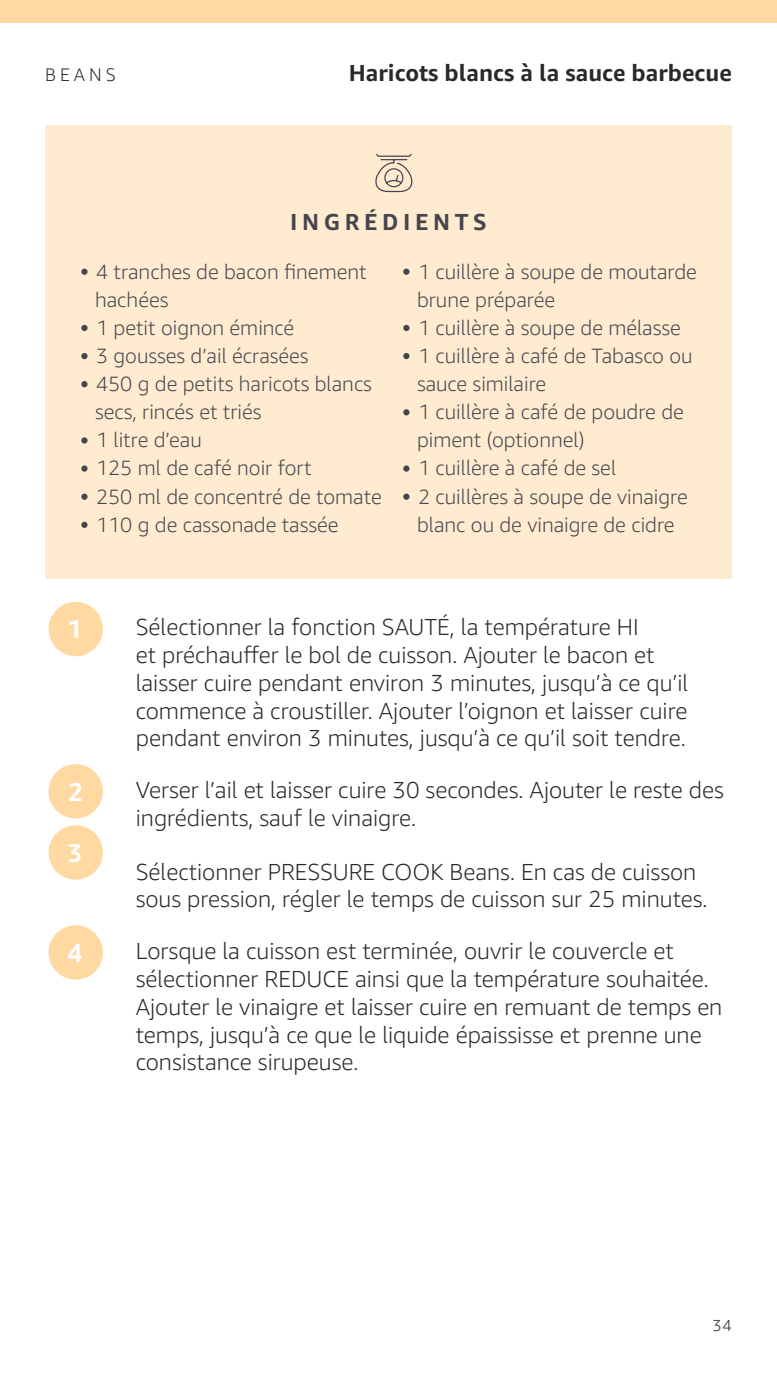
<style>
.page{position:relative;width:777px;height:1380px;background:#fff}
.page>*{position:absolute;margin:0;border:0;box-sizing:border-box;transform-origin:0 0}
.t1{font:700 25.75px "Amazon Ember";color:#fff}
.t2{font:300 23.12px/27.8px "Amazon Ember";color:#28292b}
.t3{font:700 23.12px "Amazon Ember";color:#28292b}
.t4{font:700 23.12px "Amazon Ember";letter-spacing:.2em;color:#45454d}
.t5{font:300 20.62px/28.1px "Amazon Ember";color:#45454d}
.t6{font:300 18.12px "Amazon Ember";letter-spacing:.22em;color:#28292b}
.t7{font:300 15.94px "Amazon Ember";color:#28292b}
</style>
<div class="page">
<div style="left:0;top:0;width:776px;height:22px;background:#ffd9a1"></div>
<div style="left:45px;top:126px;width:686px;height:453px;background:#ffecd0"></div>
<svg style="left:375px;top:153px;width:38px;height:40px"></svg>
<div style="left:48px;top:602px;width:55px;height:54px;background:#ffd9a1;border-radius:50%"></div>
<div style="left:48px;top:764px;width:55px;height:55px;background:#ffd9a1;border-radius:50%"></div>
<div style="left:48px;top:825px;width:55px;height:55px;background:#ffd9a1;border-radius:50%"></div>
<div style="left:48px;top:925px;width:55px;height:55px;background:#ffd9a1;border-radius:50%"></div>
<svg style="left:81px;top:269px;width:6px;height:6px"></svg>
<svg style="left:81px;top:325px;width:6px;height:6px"></svg>
<svg style="left:81px;top:353px;width:6px;height:6px"></svg>
<svg style="left:81px;top:381px;width:6px;height:6px"></svg>
<div style="left:81px;top:437px;width:6px;height:7px;background:#45454d;border-radius:50%"></div>
<div style="left:81px;top:465px;width:6px;height:7px;background:#45454d;border-radius:50%"></div>
<svg style="left:81px;top:494px;width:6px;height:6px"></svg>
<svg style="left:81px;top:522px;width:6px;height:6px"></svg>
<svg style="left:403px;top:269px;width:6px;height:6px"></svg>
<svg style="left:403px;top:325px;width:6px;height:6px"></svg>
<svg style="left:403px;top:353px;width:6px;height:6px"></svg>
<svg style="left:403px;top:409px;width:6px;height:6px"></svg>
<div style="left:403px;top:465px;width:6px;height:7px;background:#45454d;border-radius:50%"></div>
<svg style="left:403px;top:494px;width:6px;height:6px"></svg>
<p class="t6" style="left:45px;top:64px;width:72px">BEANS</p>
<p class="t3" style="left:349px;top:59px;width:384px">Haricots blancs à la sauce barbecue</p>
<p class="t4" style="left:290px;top:207px;width:198px">INGRÉDIENTS</p>
<p class="t5" style="left:95px;top:257px;width:288px">4 tranches de bacon finement hachées<br>1 petit oignon émincé<br>3 gousses d’ail écrasées<br>450 g de petits haricots blancs secs, rincés et triés<br>1 litre d’eau<br>125 ml de café noir fort<br>250 ml de concentré de tomate<br>110 g de cassonade tassée</p>
<p class="t5" style="left:417px;top:257px;width:281px">1 cuillère à soupe de moutarde brune préparée<br>1 cuillère à soupe de mélasse<br>1 cuillère à café de Tabasco ou sauce similaire<br>1 cuillère à café de poudre de piment (optionnel)<br>1 cuillère à café de sel<br>2 cuillères à soupe de vinaigre blanc ou de vinaigre de cidre</p>
<p class="t1" style="left:68px;top:613px;width:17px">1</p>
<p class="t1" style="left:68px;top:775px;width:17px">2</p>
<p class="t1" style="left:68px;top:837px;width:15px">3</p>
<p class="t1" style="left:67px;top:937px;width:17px">4</p>
<p class="t2" style="left:136px;top:614px;width:554px">Sélectionner la fonction SAUTÉ, la température HI<br>et préchauffer le bol de cuisson. Ajouter le bacon et laisser cuire pendant environ 3 minutes, jusqu’à ce qu’il commence à croustiller. Ajouter l’oignon et laisser cuire pendant environ 3 minutes, jusqu’à ce qu’il soit tendre.</p>
<p class="t2" style="left:136px;top:777px;width:589px">Verser l’ail et laisser cuire 30 secondes. Ajouter le reste des ingrédients, sauf le vinaigre.</p>
<p class="t2" style="left:136px;top:858px;width:573px">Sélectionner PRESSURE COOK Beans. En cas de cuisson sous pression, régler le temps de cuisson sur 25 minutes.</p>
<p class="t2" style="left:136px;top:937px;width:588px">Lorsque la cuisson est terminée, ouvrir le couvercle et sélectionner REDUCE ainsi que la température souhaitée.<br>Ajouter le vinaigre et laisser cuire en remuant de temps en temps, jusqu’à ce que le liquide épaississe et prenne une consistance sirupeuse.</p>
<p class="t7" style="left:712px;top:1315px;width:21px">34</p>
</div>
